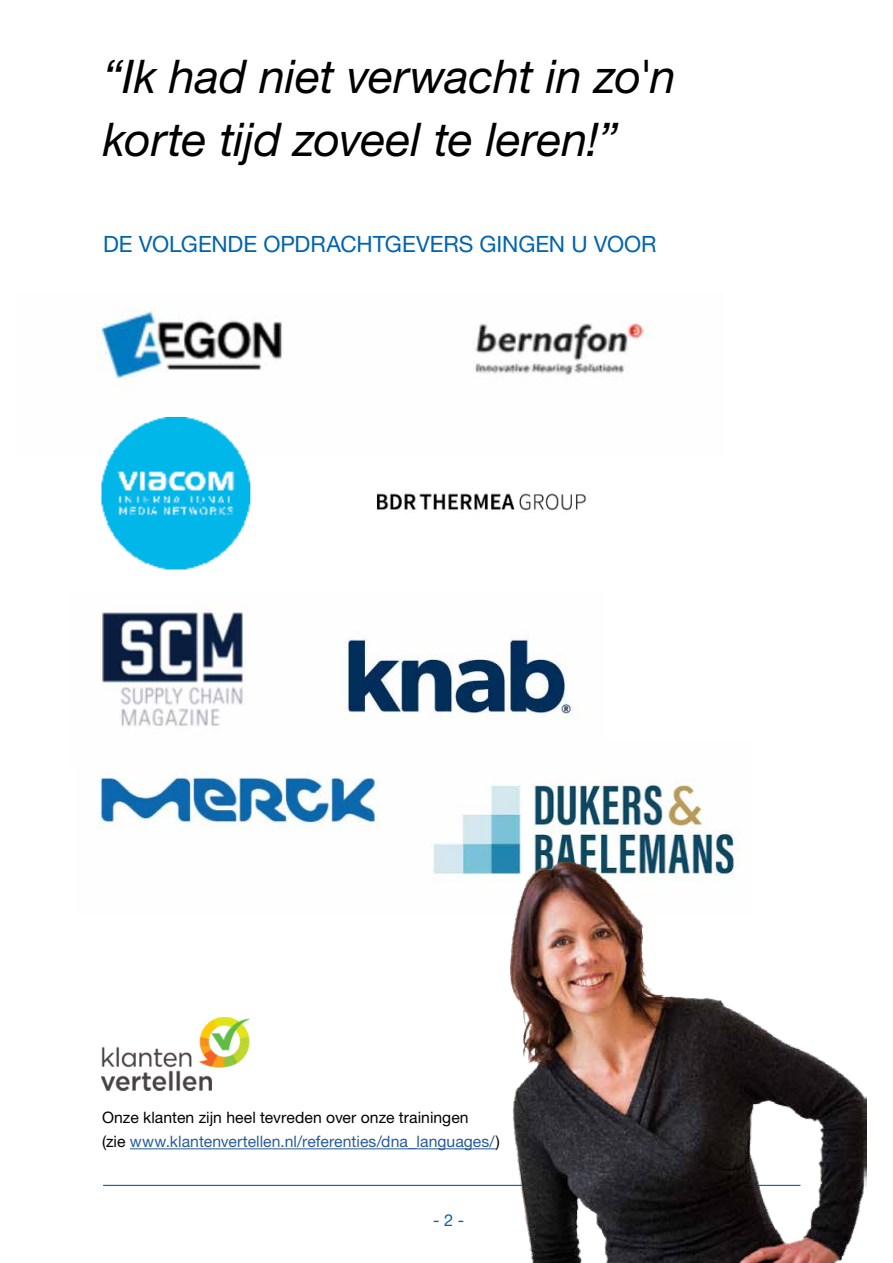
<style>
.page{position:relative;width:893px;height:1263px;background:#fff}
.page>*{position:absolute;margin:0;border:0;box-sizing:border-box;transform-origin:0 0}
.t1{font:italic 46.5px/63px "Helvetica Neue LT Std";letter-spacing:-.005em;color:#000}
.t2{font:22.5px "Helvetica Neue LT Std";letter-spacing:-.005em;color:#0064af}
.t3{font:16.5px "Helvetica Neue LT Std";color:#0064af}
.t4{font:15.75px/24px "Helvetica Neue LT Std";color:#000}
.s1{color:#275b9b}
</style>
<div class="page">
<hr style="left:103px;top:1185px;width:697px;height:1px;background:#0064af">
<img style="left:102px;top:1017px;width:147px;height:73px">
<hr style="left:130px;top:1148px;width:366px;height:1px;background:#275b9b">
<img style="left:96px;top:308px;width:553px;height:73px">
<img style="left:101px;top:416px;width:485px;height:154px">
<img style="left:102px;top:609px;width:478px;height:117px">
<img style="left:98px;top:777px;width:641px;height:104px">
<img style="left:510px;top:861px;width:356px;height:402px">
<h1 class="t1" style="left:103px;top:44px;width:574px">“Ik had niet verwacht in zo'n korte tijd zoveel te leren!”</h1>
<h2 class="t2" style="left:103px;top:230px;width:555px">DE VOLGENDE OPDRACHTGEVERS GINGEN U VOOR</h2>
<p class="t4" style="left:102px;top:1105px;width:399px">Onze klanten zijn heel tevreden over onze trainingen<br>(zie <span class="s1">www.klantenvertellen.nl/referenties/dna_languages/</span>)</p>
<p class="t3" style="left:433px;top:1210px;width:33px">- 2 -</p>
</div>
